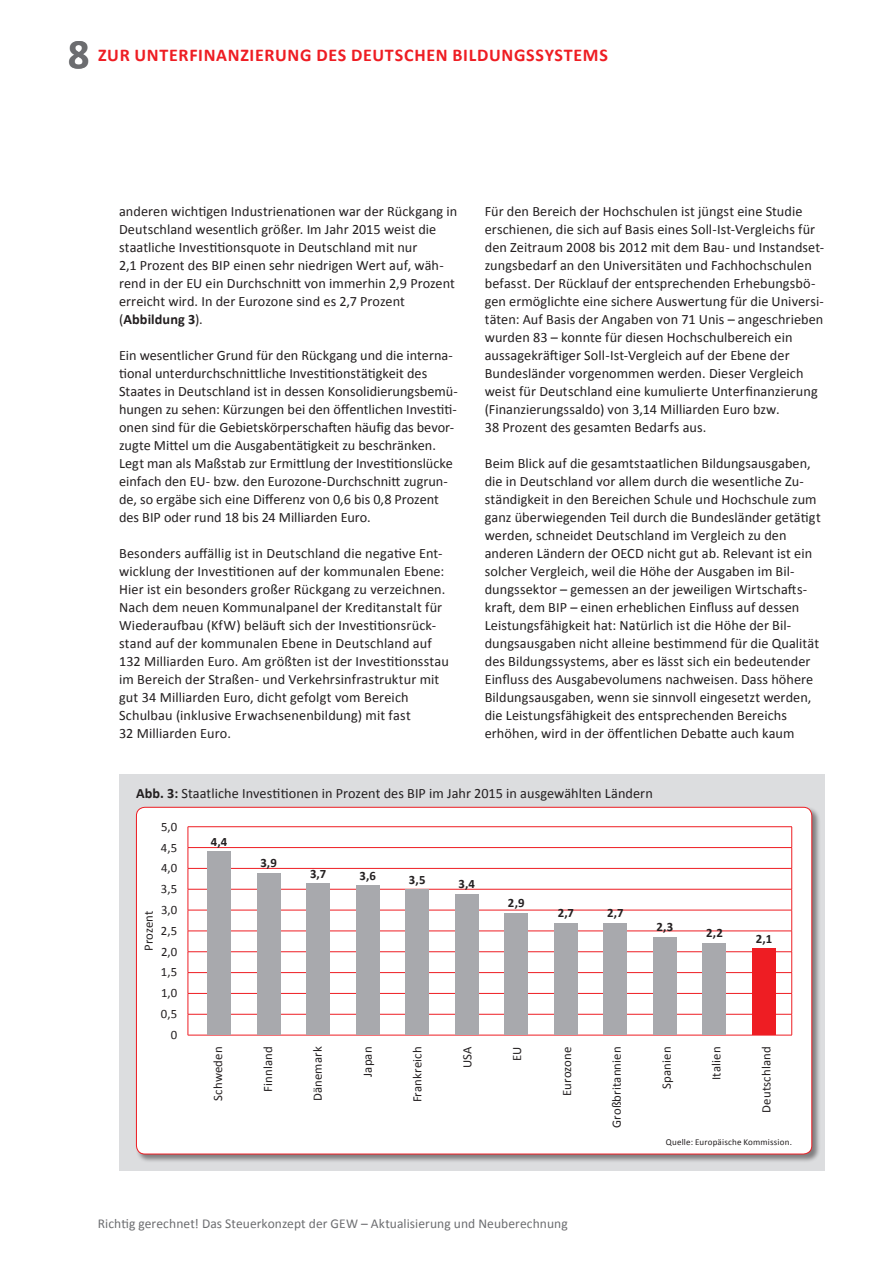
<style>
.page{position:relative;width:893px;height:1263px;background:#fff}
.page>*{position:absolute;margin:0;border:0;box-sizing:border-box;transform-origin:0 0}
.t1{font:700 42px "Calibri";color:#6c6d70}
.t2{font:700 18px "Calibri";color:#ee1d23}
.t3{font:14.25px/18px "Calibri";letter-spacing:.005em;color:#231f20}
.t4{font:13.5px "Calibri";letter-spacing:.005em;color:#6c6d70}
.t5{font:12.75px/20.9px "Calibri";letter-spacing:.01em;color:#231f20;text-align:right}
.t6{font:700 12.75px "Calibri";color:#231f20}
.t7{font:9px "Calibri";letter-spacing:.02em;color:#231f20}
.s1{font-weight:700}
</style>
<div class="page">
<div style="left:119px;top:774px;width:706px;height:396px;background:#dcdddf"></div>
<div style="left:136px;top:806px;width:685px;height:357px;background:#231f20;opacity:.5"></div>
<div style="left:136px;top:807px;width:676px;height:347px;background:#fff;border-radius:9px"></div>
<hr style="left:188px;top:826px;width:604px;height:1px;background:#ee1d23">
<hr style="left:188px;top:847px;width:604px;height:1px;background:#ee1d23">
<hr style="left:188px;top:868px;width:604px;height:1px;background:#ee1d23">
<hr style="left:188px;top:889px;width:604px;height:1px;background:#ee1d23">
<hr style="left:188px;top:910px;width:604px;height:1px;background:#ee1d23">
<hr style="left:188px;top:931px;width:604px;height:1px;background:#ee1d23">
<hr style="left:188px;top:951px;width:604px;height:1px;background:#ee1d23">
<hr style="left:188px;top:972px;width:604px;height:1px;background:#ee1d23">
<hr style="left:188px;top:993px;width:604px;height:1px;background:#ee1d23">
<hr style="left:188px;top:1014px;width:604px;height:1px;background:#ee1d23">
<svg style="left:188px;top:827px;width:1px;height:208px"></svg>
<svg style="left:791px;top:827px;width:1px;height:208px"></svg>
<hr style="left:188px;top:1035px;width:604px;height:1px;background:#ee1d23">
<div style="left:207px;top:851px;width:24px;height:183px;background:#a8a9ad"></div>
<div style="left:257px;top:873px;width:23px;height:161px;background:#a8a9ad"></div>
<div style="left:306px;top:883px;width:24px;height:151px;background:#a8a9ad"></div>
<div style="left:356px;top:885px;width:23px;height:149px;background:#a8a9ad"></div>
<div style="left:406px;top:889px;width:23px;height:145px;background:#a8a9ad"></div>
<div style="left:455px;top:894px;width:23px;height:140px;background:#a8a9ad"></div>
<div style="left:505px;top:913px;width:23px;height:121px;background:#a8a9ad"></div>
<div style="left:554px;top:923px;width:23px;height:111px;background:#a8a9ad"></div>
<div style="left:604px;top:923px;width:23px;height:111px;background:#a8a9ad"></div>
<div style="left:653px;top:937px;width:23px;height:97px;background:#a8a9ad"></div>
<div style="left:703px;top:943px;width:23px;height:91px;background:#a8a9ad"></div>
<div style="left:752px;top:948px;width:23px;height:86px;background:#ee1d23"></div>
<h1 class="t1" style="left:68px;top:27px;width:23px">8</h1>
<p class="t2" style="left:98px;top:44px;width:60px">ZUR UNTERFINANZIERUNG</p>
<p class="t2" style="left:316px;top:44px;width:11px">DES</p>
<p class="t2" style="left:351px;top:44px;width:12px">DEUTSCHEN</p>
<p class="t2" style="left:452px;top:44px;width:22px">BILDUNGSSYSTEMS</p>
<p class="t3" style="left:119px;top:202px;width:340px">anderen wichtigen Industrienationen war der Rückgang in Deutschland wesentlich größer. Im Jahr 2015 weist die staatliche Investitionsquote in Deutschland mit nur<br>2,1 Prozent des BIP einen sehr niedrigen Wert auf, wäh&shy;rend in der EU ein Durchschnitt von immerhin 2,9 Prozent erreicht wird. In der Eurozone sind es 2,7 Prozent (<span class="s1">ABBILDUNG 3</span>).</p>
<p class="t3" style="left:119px;top:346px;width:340px">Ein wesentlicher Grund für den Rückgang und die interna&shy;tional unterdurchschnittliche Investitionstätigkeit des Staates in Deutschland ist in dessen Konsolidierungsbemü&shy;hungen zu sehen: Kürzungen bei den öffentlichen Investiti&shy;onen sind für die Gebietskörperschaften häufig das bevor&shy;zugte Mittel um die Ausgabentätigkeit zu beschränken.<br>Legt man als Maßstab zur Ermittlung der Investitionslücke einfach den EU- bzw. den Eurozone-Durchschnitt zugrun&shy;de, so ergäbe sich eine Differenz von 0,6 bis 0,8 Prozent des BIP oder rund 18 bis 24 Milliarden Euro.</p>
<p class="t3" style="left:119px;top:544px;width:331px">Besonders auffällig ist in Deutschland die negative Ent&shy;wicklung der Investitionen auf der kommunalen Ebene:<br>Hier ist ein besonders großer Rückgang zu verzeichnen.<br>Nach dem neuen Kommunalpanel der Kreditanstalt für Wiederaufbau (KfW) beläuft sich der Investitionsrück&shy;stand auf der kommunalen Ebene in Deutschland auf 132 Milliarden Euro. Am größten ist der Investitionsstau im Bereich der Straßen- und Verkehrsinfrastruktur mit gut 34 Milliarden Euro, dicht gefolgt vom Bereich Schulbau (inklusive Erwachsenenbildung) mit fast<br>32 Milliarden Euro.</p>
<p class="t3" style="left:485px;top:202px;width:341px">Für den Bereich der Hochschulen ist jüngst eine Studie erschienen, die sich auf Basis eines Soll-Ist-Vergleichs für den Zeitraum 2008 bis 2012 mit dem Bau- und Instandset&shy;zungsbedarf an den Universitäten und Fachhochschulen befasst. Der Rücklauf der entsprechenden Erhebungsbö&shy;gen ermöglichte eine sichere Auswertung für die Universi&shy;täten: Auf Basis der Angaben von 71 Unis – angeschrieben wurden 83 – konnte für diesen Hochschulbereich ein aussagekräftiger Soll-Ist-Vergleich auf der Ebene der Bundesländer vorgenommen werden. Dieser Vergleich weist für Deutschland eine kumulierte Unterfinanzierung (Finanzierungssaldo) von 3,14 Milliarden Euro bzw.<br>38 Prozent des gesamten Bedarfs aus.</p>
<p class="t3" style="left:485px;top:454px;width:338px">Beim Blick auf die gesamtstaatlichen Bildungsausgaben, die in Deutschland vor allem durch die wesentliche Zu&shy;ständigkeit in den Bereichen Schule und Hochschule zum ganz überwiegenden Teil durch die Bundesländer getätigt werden, schneidet Deutschland im Vergleich zu den anderen Ländern der OECD nicht gut ab. Relevant ist ein solcher Vergleich, weil die Höhe der Ausgaben im Bil&shy;dungssektor – gemessen an der jeweiligen Wirtschafts&shy;kraft, dem BIP – einen erheblichen Einfluss auf dessen Leistungsfähigkeit hat: Natürlich ist die Höhe der Bil&shy;dungsausgaben nicht alleine bestimmend für die Qualität des Bildungssystems, aber es lässt sich ein bedeutender Einfluss des Ausgabevolumens nachweisen. Dass höhere Bildungsausgaben, wenn sie sinnvoll eingesetzt werden, die Leistungsfähigkeit des entsprechenden Bereichs erhöhen, wird in der öffentlichen Debatte auch kaum</p>
<p class="t3" style="left:136px;top:784px;width:518px"><span class="s1">ABB. 3:</span> Staatliche Investitionen in Prozent des BIP im Jahr 2015 in ausgewählten Ländern</p>
<p class="t5" style="left:138px;top:951px;width:42px;rotate:-90deg">Prozent</p>
<p class="t5" style="left:161px;top:816px;width:18px">5,0<br>4,5<br>4,0<br>3,5<br>3,0<br>2,5<br>2,0<br>1,5<br>1,0<br>0,5<br>0</p>
<p class="t6" style="left:211px;top:833px;width:18px">4,4</p>
<p class="t6" style="left:260px;top:855px;width:18px">3,9</p>
<p class="t6" style="left:310px;top:865px;width:18px">3,7</p>
<p class="t6" style="left:359px;top:867px;width:18px">3,6</p>
<p class="t6" style="left:409px;top:871px;width:18px">3,5</p>
<p class="t6" style="left:459px;top:876px;width:18px">3,4</p>
<p class="t6" style="left:508px;top:895px;width:18px">2,9</p>
<p class="t6" style="left:558px;top:905px;width:18px">2,7</p>
<p class="t6" style="left:607px;top:905px;width:18px">2,7</p>
<p class="t6" style="left:656px;top:919px;width:18px">2,3</p>
<p class="t6" style="left:706px;top:925px;width:18px">2,2</p>
<p class="t6" style="left:756px;top:930px;width:18px">2,1</p>
<p class="t5" style="left:208px;top:1101px;width:55px;rotate:-90deg">Schweden</p>
<p class="t5" style="left:257px;top:1092px;width:47px;rotate:-90deg">Finnland</p>
<p class="t5" style="left:307px;top:1101px;width:56px;rotate:-90deg">Dänemark</p>
<p class="t5" style="left:357px;top:1077px;width:31px;rotate:-90deg">Japan</p>
<p class="t5" style="left:407px;top:1102px;width:57px;rotate:-90deg">Frankreich</p>
<p class="t5" style="left:457px;top:1068px;width:23px;rotate:-90deg">USA</p>
<p class="t5" style="left:507px;top:1061px;width:16px;rotate:-90deg">EU</p>
<p class="t5" style="left:556px;top:1096px;width:51px;rotate:-90deg">Eurozone</p>
<p class="t5" style="left:606px;top:1128px;width:83px;rotate:-90deg">Großbritannien</p>
<p class="t5" style="left:656px;top:1089px;width:43px;rotate:-90deg">Spanien</p>
<p class="t5" style="left:706px;top:1080px;width:35px;rotate:-90deg">Italien</p>
<p class="t5" style="left:756px;top:1113px;width:68px;rotate:-90deg">Deutschland</p>
<p class="t4" style="left:98px;top:1215px;width:471px">Richtig gerechnet! Das Steuerkonzept der GEW – Aktualisierung und Neuberechnung</p>
<p class="t7" style="left:666px;top:1136px;width:128px">Quelle: Europäische Kommission.</p>
</div>
